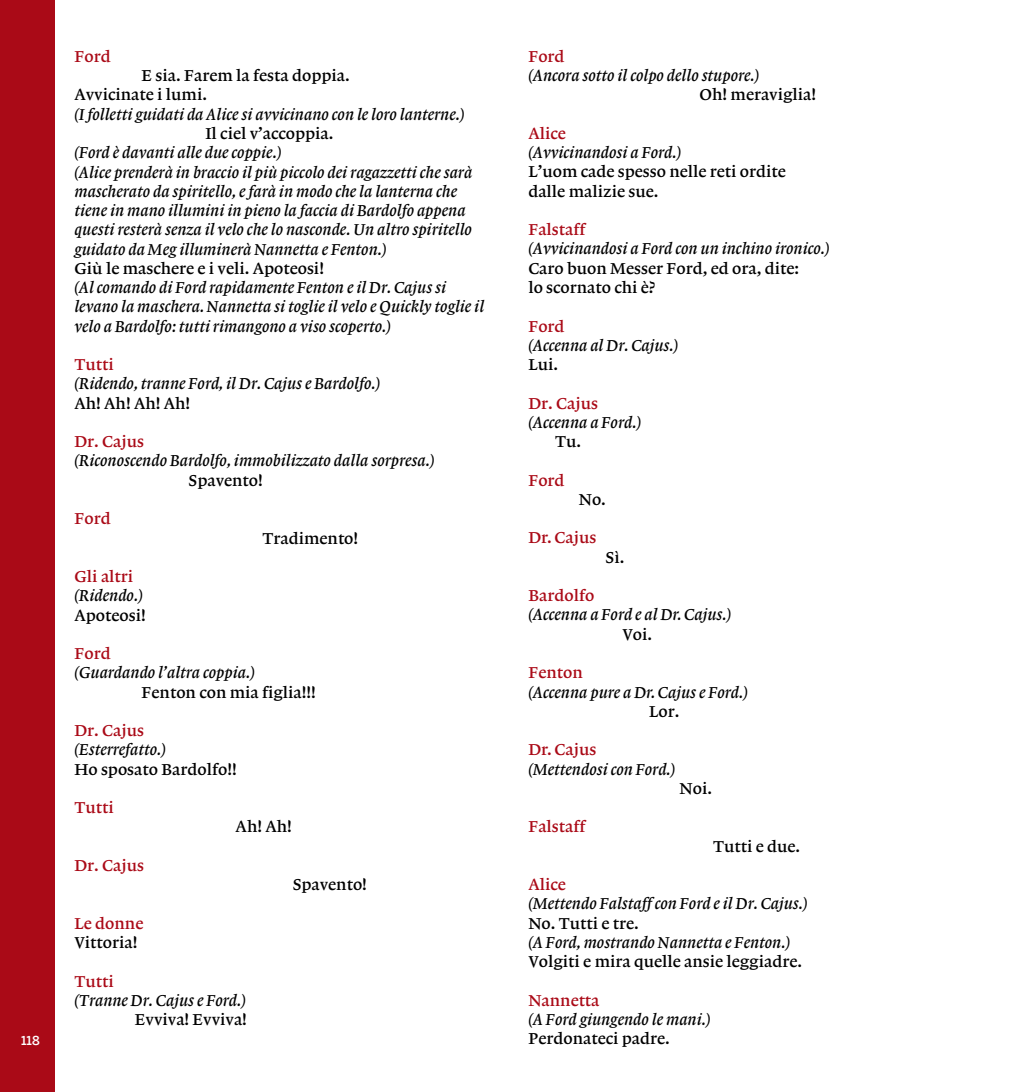
<style>
.page{position:relative;width:1017px;height:1092px;background:#fff}
.page>*{position:absolute;margin:0;border:0;box-sizing:border-box;transform-origin:0 0}
.t1{font:16.62px/19.2px "Lexicon No 1 Italic B";color:#000}
.t2{font:16.62px/19.2px "Lexicon No 1 Roman B";color:#000}
.t3{font:16.62px "Lexicon No 1 Roman B";color:#aa0a17}
.t4{font:500 12.25px "Benton Sans";color:#fff}
</style>
<div class="page">
<div style="left:0;top:0;width:54px;height:1091px;background:#aa0a17"></div>
<p class="t4" style="left:21px;top:1032px;width:20px">118</p>
<p class="t3" style="left:74px;top:47px;width:38px">Ford</p>
<p class="t2" style="left:74px;top:66px;width:277px;text-indent:67px">E sia. Farem la festa doppia.<br>Avvicinate i lumi.</p>
<p class="t1" style="left:74px;top:104px;width:392px">(I folletti guidati da Alice si avvicinano con le loro lanterne.)</p>
<p class="t2" style="left:205px;top:124px;width:129px">Il ciel v’accoppia.</p>
<p class="t1" style="left:74px;top:143px;width:399px">(Ford è davanti alle due coppie.)<br>(Alice prenderà in braccio il più piccolo dei ragazzetti che sarà mascherato da spiritello, e farà in modo che la lanterna che tiene in mano illumini in pieno la faccia di Bardolfo appena questi resterà senza il velo che lo nasconde. Un altro spiritello guidato da Meg illuminerà Nannetta e Fenton.)</p>
<p class="t2" style="left:74px;top:259px;width:251px">Giù le maschere e i veli. Apoteosi!</p>
<p class="t1" style="left:74px;top:278px;width:411px">(Al comando di Ford rapidamente Fenton e il Dr. Cajus si levano la maschera. Nannetta si toglie il velo e Quickly toglie il velo a Bardolfo: tutti rimangono a viso scoperto.)</p>
<p class="t3" style="left:74px;top:355px;width:41px">Tutti</p>
<p class="t1" style="left:74px;top:374px;width:307px">(Ridendo, tranne Ford, il Dr. Cajus e Bardolfo.)</p>
<p class="t2" style="left:74px;top:393px;width:117px">Ah! Ah! Ah! Ah!</p>
<p class="t3" style="left:74px;top:432px;width:71px">Dr. Cajus</p>
<p class="t1" style="left:74px;top:451px;width:361px">(Riconoscendo Bardolfo, immobilizzato dalla sorpresa.)</p>
<p class="t2" style="left:189px;top:470px;width:76px">Spavento!</p>
<p class="t3" style="left:74px;top:509px;width:38px">Ford</p>
<p class="t2" style="left:262px;top:528px;width:97px">Tradimento!</p>
<p class="t3" style="left:74px;top:567px;width:60px">Gli altri</p>
<p class="t1" style="left:74px;top:586px;width:70px">(Ridendo.)</p>
<p class="t2" style="left:74px;top:605px;width:73px">Apoteosi!</p>
<p class="t3" style="left:74px;top:644px;width:38px">Ford</p>
<p class="t1" style="left:74px;top:663px;width:182px">(Guardando l’altra coppia.)</p>
<p class="t2" style="left:142px;top:682px;width:176px">Fenton con mia figlia!!!</p>
<p class="t3" style="left:74px;top:721px;width:71px">Dr. Cajus</p>
<p class="t1" style="left:74px;top:740px;width:93px">(Esterrefatto.)</p>
<p class="t2" style="left:74px;top:759px;width:164px">Ho sposato Bardolfo!!</p>
<p class="t3" style="left:74px;top:798px;width:41px">Tutti</p>
<p class="t2" style="left:236px;top:817px;width:58px">Ah! Ah!</p>
<p class="t3" style="left:74px;top:856px;width:71px">Dr. Cajus</p>
<p class="t2" style="left:293px;top:875px;width:76px">Spavento!</p>
<p class="t3" style="left:74px;top:913px;width:70px">Le donne</p>
<p class="t2" style="left:74px;top:932px;width:65px">Vittoria!</p>
<p class="t3" style="left:74px;top:971px;width:41px">Tutti</p>
<p class="t1" style="left:74px;top:990px;width:173px">(Tranne Dr. Cajus e Ford.)</p>
<p class="t2" style="left:135px;top:1009px;width:114px">Evviva! Evviva!</p>
<p class="t3" style="left:528px;top:47px;width:38px">Ford</p>
<p class="t1" style="left:528px;top:66px;width:232px">(Ancora sotto il colpo dello stupore.)</p>
<p class="t2" style="left:700px;top:85px;width:118px">Oh! meraviglia!</p>
<p class="t3" style="left:528px;top:124px;width:39px">Alice</p>
<p class="t1" style="left:528px;top:143px;width:154px">(Avvicinandosi a Ford.)</p>
<p class="t2" style="left:528px;top:162px;width:259px">L’uom cade spesso nelle reti ordite dalle malizie sue.</p>
<p class="t3" style="left:528px;top:220px;width:59px">Falstaff</p>
<p class="t1" style="left:528px;top:239px;width:303px">(Avvicinandosi a Ford con un inchino ironico.)</p>
<p class="t2" style="left:528px;top:258px;width:272px">Caro buon Messer Ford, ed ora, dite: lo scornato chi è?</p>
<p class="t3" style="left:528px;top:317px;width:38px">Ford</p>
<p class="t1" style="left:528px;top:335px;width:151px">(Accenna al Dr. Cajus.)</p>
<p class="t2" style="left:528px;top:355px;width:31px">Lui.</p>
<p class="t3" style="left:528px;top:394px;width:71px">Dr. Cajus</p>
<p class="t1" style="left:528px;top:412px;width:114px">(Accenna a Ford.)</p>
<p class="t2" style="left:555px;top:432px;width:28px">Tu.</p>
<p class="t3" style="left:528px;top:471px;width:38px">Ford</p>
<p class="t2" style="left:579px;top:489px;width:29px">No.</p>
<p class="t3" style="left:528px;top:528px;width:70px">Dr. Cajus</p>
<p class="t2" style="left:606px;top:547px;width:20px">Sì.</p>
<p class="t3" style="left:528px;top:586px;width:67px">Bardolfo</p>
<p class="t1" style="left:528px;top:605px;width:204px">(Accenna a Ford e al Dr. Cajus.)</p>
<p class="t2" style="left:622px;top:624px;width:31px">Voi.</p>
<p class="t3" style="left:528px;top:663px;width:56px">Fenton</p>
<p class="t1" style="left:528px;top:682px;width:221px">(Accenna pure a Dr. Cajus e Ford.)</p>
<p class="t2" style="left:649px;top:701px;width:32px">Lor.</p>
<p class="t3" style="left:528px;top:740px;width:70px">Dr. Cajus</p>
<p class="t1" style="left:528px;top:759px;width:148px">(Mettendosi con Ford.)</p>
<p class="t2" style="left:679px;top:778px;width:34px">Noi.</p>
<p class="t3" style="left:528px;top:817px;width:59px">Falstaff</p>
<p class="t2" style="left:713px;top:836px;width:89px">Tutti e due.</p>
<p class="t3" style="left:528px;top:875px;width:39px">Alice</p>
<p class="t1" style="left:528px;top:894px;width:281px">(Mettendo Falstaff con Ford e il Dr. Cajus.)</p>
<p class="t2" style="left:528px;top:913px;width:112px">No. Tutti e tre.</p>
<p class="t1" style="left:528px;top:932px;width:263px">(A Ford, mostrando Nannetta e Fenton.)</p>
<p class="t2" style="left:528px;top:952px;width:275px">Volgiti e mira quelle ansie leggiadre.</p>
<p class="t3" style="left:528px;top:990px;width:73px">Nannetta</p>
<p class="t1" style="left:528px;top:1009px;width:184px">(A Ford giungendo le mani.)</p>
<p class="t2" style="left:528px;top:1029px;width:143px">Perdonateci padre.</p>
</div>
